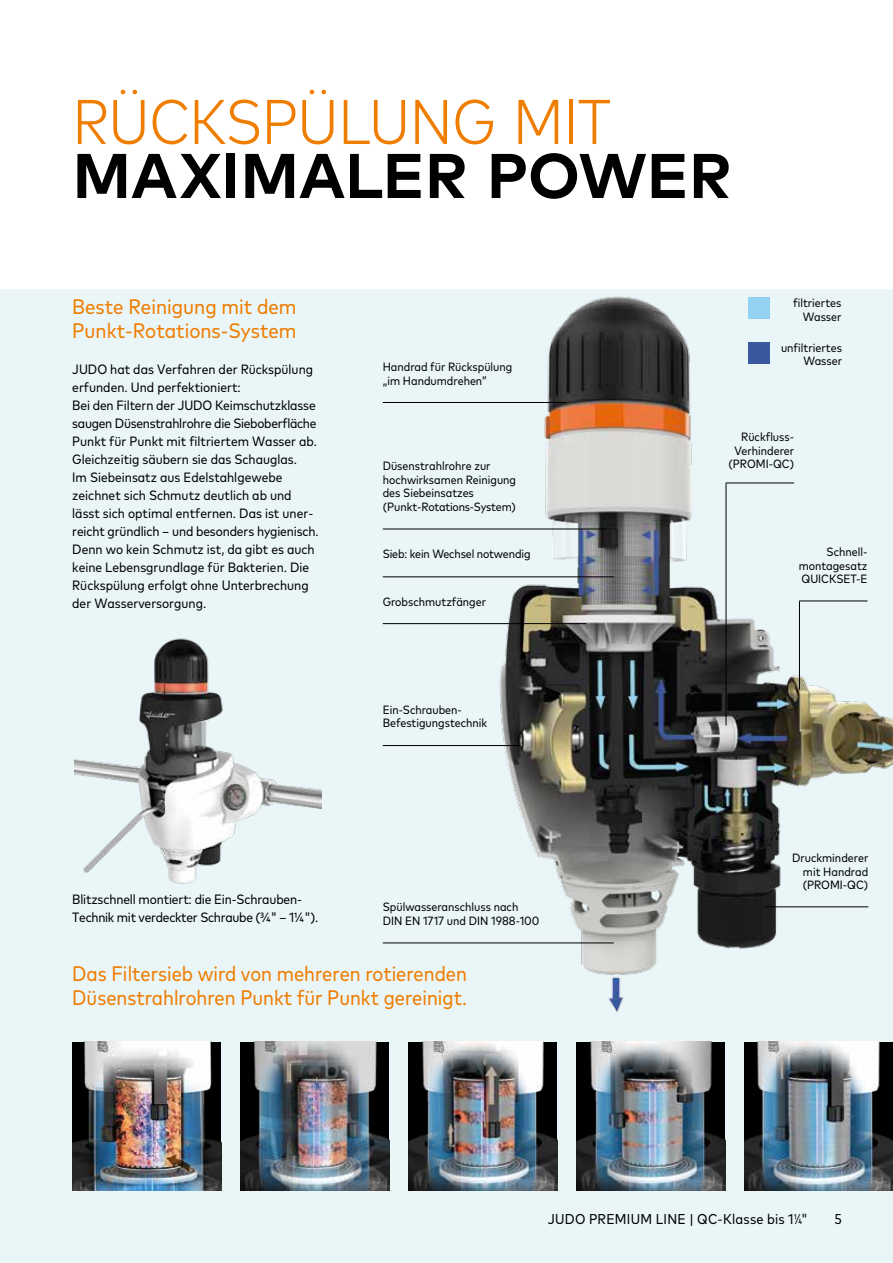
<style>
.page{position:relative;width:893px;height:1263px;background:#fff}
.page>*{position:absolute;margin:0;border:0;box-sizing:border-box;transform-origin:0 0}
.t1{font:300 condensed 63px "Mark Pro";letter-spacing:-.01em;color:#ef7d00}
.t2{font:700 63px "Mark Pro";letter-spacing:-.005em;color:#000}
.t3{font:condensed 21px/24px "Mark Pro";color:#ef7d00}
.t4{font:condensed 14.25px "Mark Pro";letter-spacing:.02em;color:#000}
.t5{font:condensed 13.5px/18px "Mark Pro";color:#000}
.t6{font:condensed 12px/13.5px "Mark Pro";color:#000}
.s1{font-style:inherit}
</style>
<div class="page">
<div style="left:0;top:289px;width:893px;height:974px;background:#eaf5f7"></div>
<img style="left:74px;top:638px;width:247px;height:246px">
<img style="left:72px;top:1042px;width:149px;height:149px">
<img style="left:240px;top:1042px;width:149px;height:149px">
<img style="left:408px;top:1042px;width:149px;height:149px">
<img style="left:744px;top:1059px;width:149px;height:132px">
<img style="left:576px;top:1059px;width:149px;height:132px">
<img style="left:419px;top:296px;width:474px;height:763px">
<div style="left:748px;top:298px;width:22px;height:21px;background:#93d3f1"></div>
<div style="left:748px;top:342px;width:22px;height:21px;background:#3a58a0"></div>
<hr style="left:799px;top:601px;width:68px;height:1px;background:#000">
<hr style="left:799px;top:601px;width:1px;height:88px;background:#000">
<hr style="left:383px;top:942px;width:231px;height:1px;background:#000">
<hr style="left:383px;top:529px;width:223px;height:1px;background:#000">
<hr style="left:383px;top:402px;width:183px;height:1px;background:#000">
<hr style="left:383px;top:576px;width:231px;height:1px;background:#000">
<hr style="left:383px;top:745px;width:136px;height:1px;background:#000">
<hr style="left:765px;top:906px;width:103px;height:1px;background:#000">
<hr style="left:383px;top:623px;width:203px;height:1px;background:#000">
<hr style="left:726px;top:483px;width:68px;height:1px;background:#000">
<hr style="left:726px;top:483px;width:1px;height:242px;background:#000">
<h1 class="t1" style="left:72px;top:76px;width:540px">RÜCKSPÜLUNG MIT</h1>
<h1 class="t2" style="left:72px;top:128px;width:661px">MAXIMALER POWER</h1>
<h2 class="t3" style="left:72px;top:293px;width:226px">Beste Reinigung mit dem<br>Punkt-Rotations-System</h2>
<p class="t5" style="left:72px;top:359px;width:248px">JUDO hat das Verfahren der Rückspülung erfunden. Und perfektioniert:<br>Bei den Filtern der JUDO Keimschutzklasse saugen Düsenstrahlrohre die Sieboberfläche Punkt für Punkt mit filtriertem Wasser ab.<br>Gleichzeitig säubern sie das Schauglas.<br>Im Siebeinsatz aus Edelstahlgewebe zeichnet sich Schmutz deutlich ab und lässt sich optimal entfernen. Das ist uner&shy;reicht gründlich – und besonders hygienisch.<br>Denn wo kein Schmutz ist, da gibt es auch keine Lebensgrundlage für Bakterien. Die Rückspülung erfolgt ohne Unterbrechung der Wasserversorgung.</p>
<p class="t6" style="left:383px;top:359px;width:131px">Handrad für Rückspülung „im Handumdrehen”</p>
<p class="t6" style="left:383px;top:458px;width:135px">Düsenstrahlrohre zur hochwirksamen Reinigung des Siebeinsatzes (Punkt-Rotations-System)</p>
<p class="t6" style="left:383px;top:546px;width:149px">Sieb: kein Wechsel notwendig</p>
<p class="t6" style="left:383px;top:594px;width:105px">Grobschmutzfänger</p>
<p class="t6" style="left:383px;top:702px;width:106px">Ein-Schrauben-<br>Befestigungstechnik</p>
<p class="t5" style="left:72px;top:889px;width:248px">Blitzschnell montiert: die Ein-Schrauben-<br>Technik mit verdeckter Schraube (¾" – 1¼").</p>
<p class="t6" style="left:383px;top:899px;width:158px">Spülwasseranschluss nach<br>DIN EN 1717 und DIN 1988-100</p>
<h2 class="t3" style="left:72px;top:960px;width:396px">Das Filtersieb wird von mehreren rotierenden<br>Düsenstrahlrohren Punkt für Punkt gereinigt.</h2>
<p class="t6" style="left:793px;top:295px;width:50px;text-align:right">filtriertes<br>Wasser</p>
<p class="t6" style="left:781px;top:340px;width:63px;text-align:right">unfiltriertes<br>Wasser</p>
<p class="t6" style="left:728px;top:429px;width:67px;text-align:right">Rückfluss-<br>Verhinderer (PROMI-QC)</p>
<p class="t6" style="left:799px;top:544px;width:70px;text-align:justify;text-indent:28px">Schnell&shy;montagesatz QUICKSET-E</p>
<p class="t6" style="left:803px;top:850px;width:67px;text-align:justify;text-indent:-10px">Druckminderer mit Handrad (PROMI-QC)</p>
<p class="t4" style="left:548px;top:1208px;width:262px">JUDO PREMIUM LINE | QC-Klasse bis 1<span class="s1">¼</span>"</p>
<p class="t4" style="left:834px;top:1208px;width:9px">5</p>
</div>
